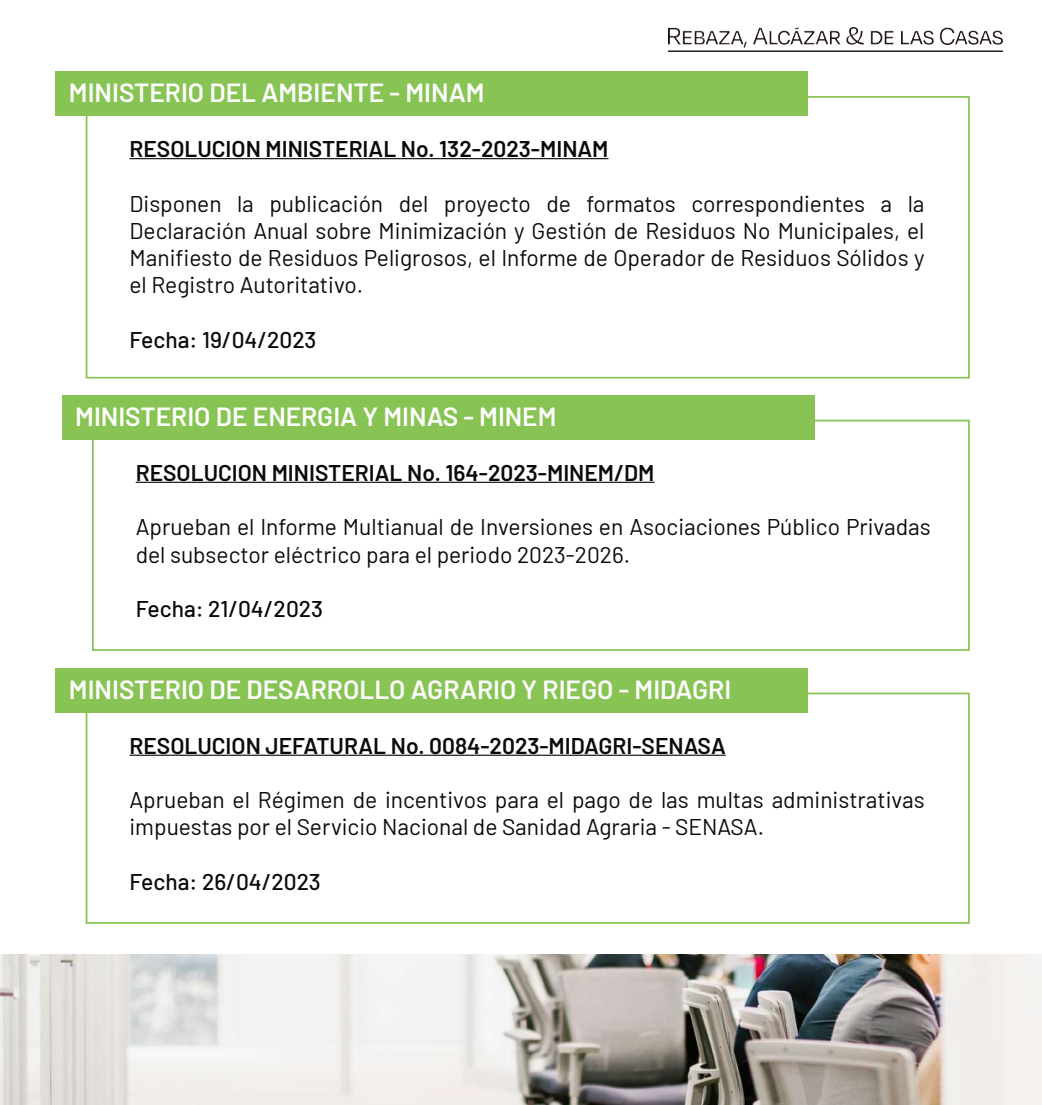
<style>
.page{position:relative;width:1042px;height:1105px;background:#fff}
.page>*{position:absolute;margin:0;border:0;box-sizing:border-box;transform-origin:0 0}
.t1{font:600 26.25px "Barlow";color:#fff}
.t2{font:22.75px/27.3px "Barlow";color:#0b090d}
.t3{font:600 22.75px "Barlow";color:#0b090d}
.t4{font:500 22.75px "Barlow";color:#0b090d}
</style>
<div class="page">
<img style="left:669px;top:27px;width:333px;height:24px">
<img style="left:0;top:954px;width:1042px;height:151px">
<div style="left:56px;top:71px;width:752px;height:45px;background:#87c454"></div>
<hr style="left:129px;top:158px;width:479px;height:1px;background:#0b090d">
<div style="left:92px;top:420px;width:878px;height:231px;border:2px solid #87c454"></div>
<div style="left:62px;top:395px;width:752px;height:44px;background:#87c454"></div>
<hr style="left:136px;top:482px;width:518px;height:1px;background:#0b090d">
<div style="left:86px;top:693px;width:884px;height:231px;border:2px solid #87c454"></div>
<div style="left:56px;top:668px;width:752px;height:44px;background:#87c454"></div>
<hr style="left:129px;top:755px;width:597px;height:1px;background:#0b090d">
<p class="t1" style="left:69px;top:73px;width:417px">MINISTERIO DEL AMBIENTE - MINAM</p>
<p class="t3" style="left:129px;top:132px;width:480px">RESOLUCION MINISTERIAL No. 132-2023-MINAM</p>
<p class="t2" style="left:129px;top:188px;width:796px;text-align:justify">Disponen la publicación del proyecto de formatos correspondientes a la Declaración Anual sobre Minimización y Gestión de Residuos No Municipales, el Manifiesto de Residuos Peligrosos, el Informe de Operador de Residuos Sólidos y el Registro Autoritativo.</p>
<p class="t4" style="left:129px;top:323px;width:189px">Fecha: 19/04/2023</p>
<p class="t1" style="left:75px;top:397px;width:483px">MINISTERIO DE ENERGIA Y MINAS - MINEM</p>
<p class="t3" style="left:136px;top:456px;width:520px">RESOLUCION MINISTERIAL No. 164-2023-MINEM/DM</p>
<p class="t2" style="left:136px;top:512px;width:796px">Aprueban el Informe Multianual de Inversiones en Asociaciones Público Privadas del subsector eléctrico para el periodo 2023-2026.</p>
<p class="t4" style="left:136px;top:592px;width:189px">Fecha: 21/04/2023</p>
<p class="t1" style="left:69px;top:670px;width:664px">MINISTERIO DE DESARROLLO AGRARIO Y RIEGO - MIDAGRI</p>
<p class="t3" style="left:129px;top:729px;width:598px">RESOLUCION JEFATURAL No. 0084-2023-MIDAGRI-SENASA</p>
<p class="t2" style="left:129px;top:784px;width:796px">Aprueban el Régimen de incentivos para el pago de las multas administrativas impuestas por el Servicio Nacional de Sanidad Agraria - SENASA.</p>
<p class="t4" style="left:129px;top:865px;width:193px">Fecha: 26/04/2023</p>
</div>
